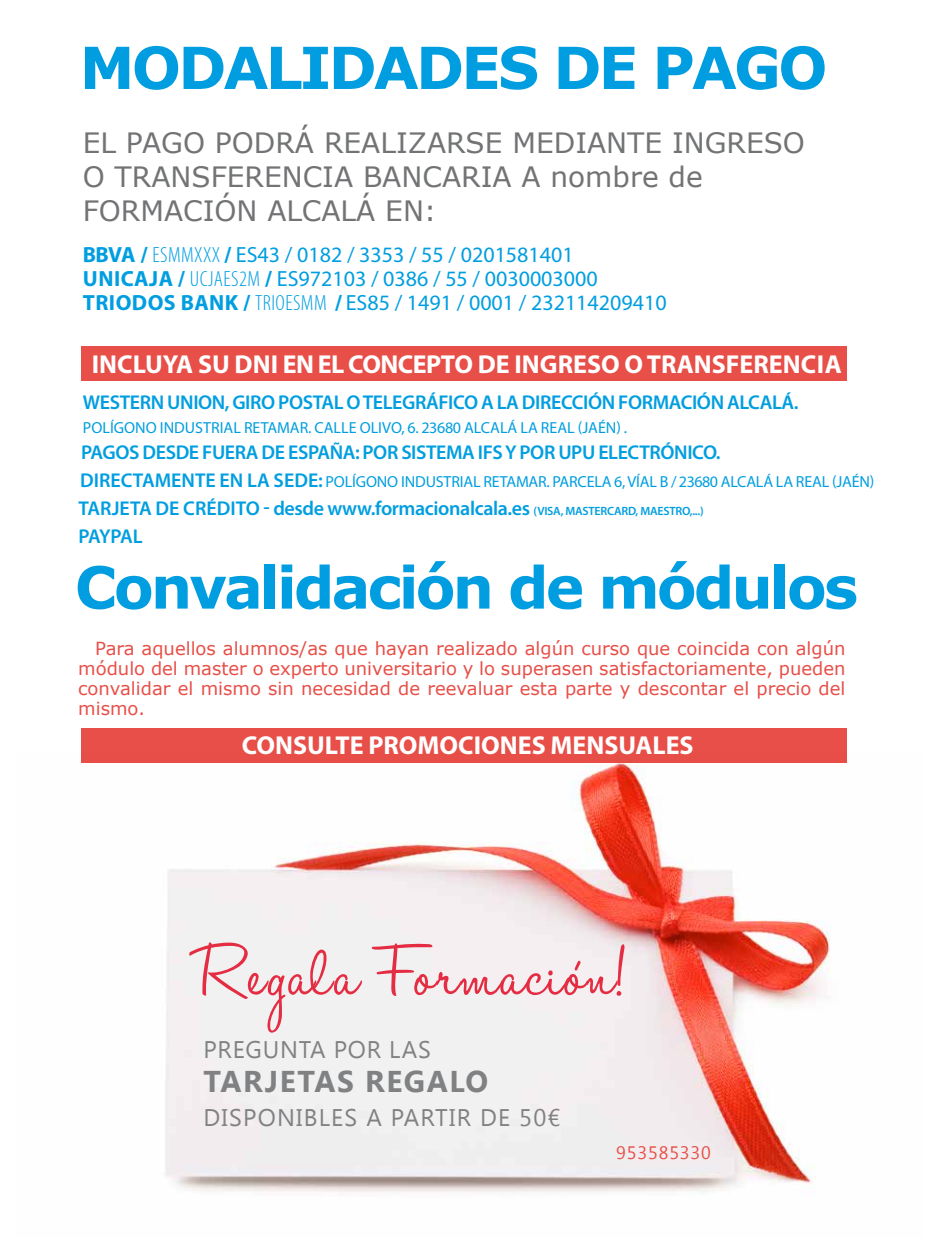
<style>
.page{position:relative;width:925px;height:1248px;background:#fff}
.page>*{position:absolute;margin:0;border:0;box-sizing:border-box;transform-origin:0 0}
.t1{font:84px "Halo Handletter";letter-spacing:.01em;color:#e42d42}
.t2{font:700 58px "Verdana";letter-spacing:-.05em;color:#009ee0}
.t3{font:700 30px "Segoe UI";letter-spacing:.05em;color:#808183}
.t4{font:28px/34px "Verdana";color:#727375}
.t5{font:700 26px "Myriad Pro";color:#fff}
.t6{font:24px "Segoe UI";letter-spacing:.05em;color:#808183}
.t7{font:24px "Segoe UI";letter-spacing:.03em;color:#808183}
.t8{font:22px/24px "Myriad Pro";color:#009ee0}
.t9{font:600 20px "Myriad Pro";letter-spacing:-.02em;color:#009ee0}
.t10{font:18px/20px "Verdana";color:#e84f48;text-align:justify}
.t11{font:18px "Segoe UI";letter-spacing:.05em;color:#e84f48}
.t12{font:16px "Myriad Pro";color:#009ee0}
.t13{font:600 12px "Myriad Pro";letter-spacing:-.02em;color:#009ee0}
.s1{font-weight:700}
.s2{font-weight:300;font-stretch:condensed}
.s3{font-weight:600;font-size:20px}
.s4{font-size:20px}
</style>
<div class="page">
<div style="left:81px;top:346px;width:764px;height:35px;background:#e84f48"></div>
<div style="left:81px;top:728px;width:764px;height:34px;background:#e84f48"></div>
<img style="left:81px;top:752px;width:766px;height:441px">
<h2 class="t2" style="left:80px;top:27px;width:749px">MODALIDADES DE PAGO</h2>
<h3 class="t4" style="left:83px;top:125px;width:723px">EL PAGO PODRÁ REALIZARSE MEDIANTE INGRESO<br>O TRANSFERENCIA BANCARIA A nombre de<br>FORMACIÓN ALCALÁ EN:</h3>
<p class="t8" style="left:83px;top:242px;width:585px"><span class="s1">BBVA /</span> <span class="s2">ESMMXXX</span> <span class="s1">/</span> ES43 / 0182 / 3353 / 55 / 0201581401<br><span class="s1">UNICAJA /</span> <span class="s2">UCJAES2M</span> <span class="s1">/</span> ES972103 / 0386 / 55 / 0030003000<br><span class="s1">TRIODOS BANK /</span> <span class="s2">TRIOESMM</span> <span class="s1">/</span> ES85 / 1491 / 0001 / 232114209410</p>
<h3 class="t5" style="left:92px;top:347px;width:751px">INCLUYA SU DNI EN EL CONCEPTO DE INGRESO O TRANSFERENCIA</h3>
<p class="t9" style="left:83px;top:390px;width:29px">WESTERN</p>
<p class="t9" style="left:167px;top:390px;width:13px">UNION</p>
<p class="t9" style="left:225px;top:390px;width:574px">, GIRO POSTAL O TELEGRÁFICO A LA DIRECCIÓN FORMACIÓN ALCALÁ.</p>
<p class="t12" style="left:83px;top:418px;width:9px">POLÍ</p>
<p class="t12" style="left:114px;top:418px;width:22px">GONO</p>
<p class="t12" style="left:160px;top:418px;width:14px">INDUSTRIAL</p>
<p class="t12" style="left:244px;top:418px;width:239px">RETAMAR. CALLE OLIVO, 6. 23680 ALCAL</p>
<p class="t12" style="left:507px;top:418px;width:51px">Á LA REAL</p>
<p class="t12" style="left:577px;top:418px;width:51px">(JAÉN) .</p>
<p class="t9" style="left:81px;top:440px;width:23px">PAGOS</p>
<p class="t9" style="left:142px;top:440px;width:12px">DESDE</p>
<p class="t9" style="left:202px;top:440px;width:12px">FUERA</p>
<p class="t9" style="left:261px;top:440px;width:114px">DE ESPAÑA: POR</p>
<p class="t9" style="left:401px;top:440px;width:22px">SISTEMA</p>
<p class="t9" style="left:477px;top:440px;width:54px">IFS Y POR</p>
<p class="t9" style="left:558px;top:440px;width:62px">UPU ELECTRÓNICO</p>
<p class="t9" style="left:715px;top:440px;width:6px">.</p>
<p class="t9" style="left:80px;top:467px;width:13px">DIRECTAMENTE</p>
<p class="t9" style="left:219px;top:467px;width:66px">ENLASEDE</p>
<p class="t12" style="left:318px;top:471px;width:16px"><span class="s3">:</span>POLÍ</p>
<p class="t12" style="left:356px;top:471px;width:22px">GONO</p>
<p class="t12" style="left:401px;top:471px;width:9px">INDUSTRIAL</p>
<p class="t12" style="left:483px;top:471px;width:10px">RETAMAR</p>
<p class="t12" style="left:546px;top:471px;width:16px">. PARCELA</p>
<p class="t12" style="left:614px;top:471px;width:22px">6, VÍAL</p>
<p class="t12" style="left:659px;top:471px;width:71px">B / 23680 ALCAL</p>
<p class="t12" style="left:763px;top:471px;width:42px">Á LA REAL</p>
<p class="t12" style="left:831px;top:471px;width:44px">(JAÉN)</p>
<p class="t9" style="left:78px;top:495px;width:53px">TARJETA</p>
<p class="t9" style="left:155px;top:495px;width:73px">DE CRÉDITO</p>
<p class="t13" style="left:263px;top:503px;width:441px"><span class="s4">- DESDE WWW.FORMACIONALCALA.ES</span> (VISA, MASTERCARD, MAESTRO,...)</p>
<p class="t9" style="left:78px;top:523px;width:12px">PAYPAL</p>
<h2 class="t2" style="left:75px;top:546px;width:784px">Convalidación de módulos</h2>
<p class="t10" style="left:78px;top:638px;width:768px;text-indent:17px">Para aquellos alumnos/as que hayan realizado algún curso que coincida con algún módulo del master o experto universitario y lo superasen satisfactoriamente, pueden convalidar el mismo sin necesidad de reevaluar esta parte y descontar el precio del mismo.</p>
<h3 class="t5" style="left:242px;top:728px;width:31px">CONSULTE</h3>
<h3 class="t5" style="left:368px;top:728px;width:17px">PROMOCIONES</h3>
<h3 class="t5" style="left:550px;top:728px;width:17px">MENSUALES</h3>
<h1 class="t1" style="left:199px;top:927px;width:427px">Regala Formación!</h1>
<h3 class="t7" style="left:203px;top:1032px;width:229px">PREGUNTA POR LAS</h3>
<h3 class="t3" style="left:203px;top:1059px;width:286px">TARJETAS REGALO</h3>
<h3 class="t6" style="left:203px;top:1100px;width:358px">DISPONIBLES A PARTIR DE 50€</h3>
<p class="t11" style="left:616px;top:1140px;width:96px">953585330</p>
</div>
